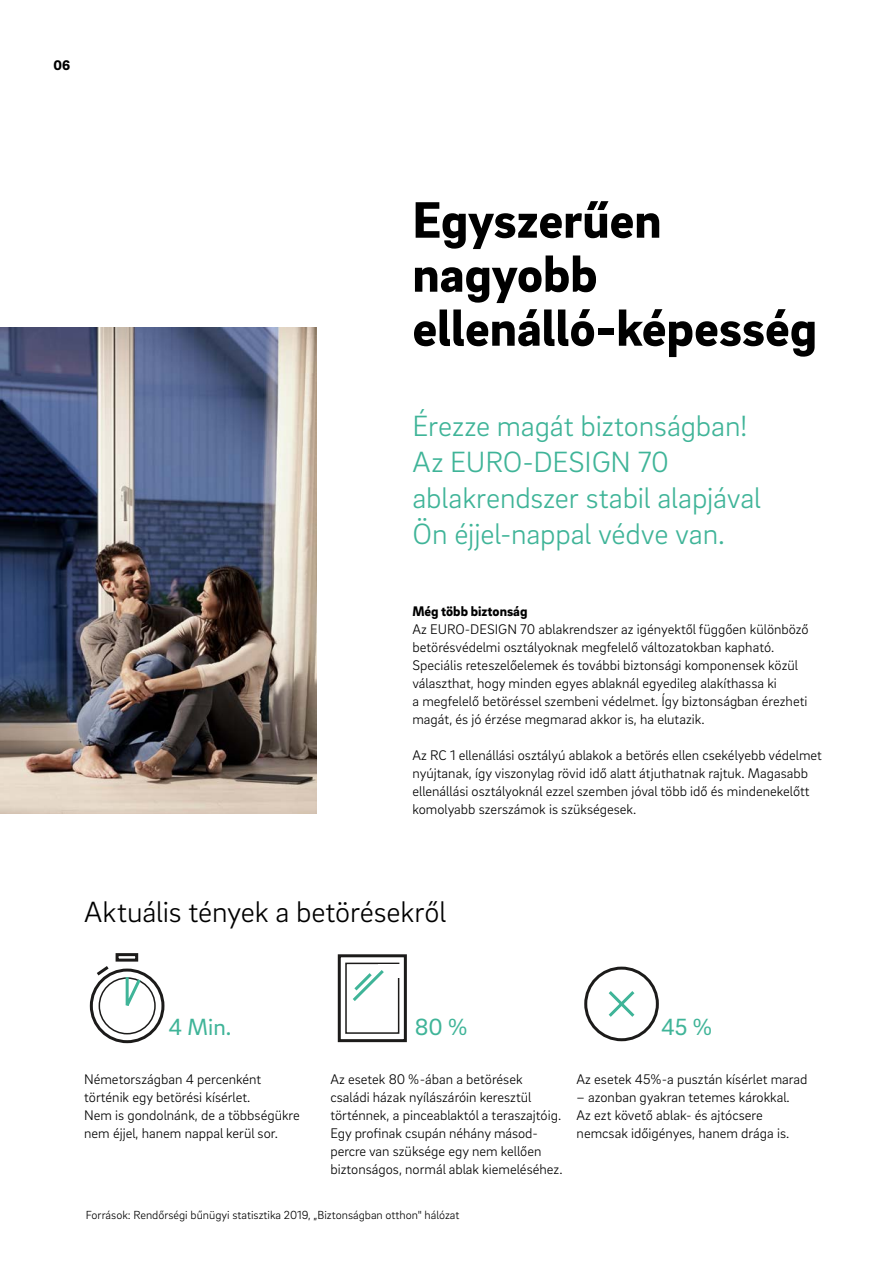
<style>
.page{position:relative;width:893px;height:1263px;background:#fff}
.page>*{position:absolute;margin:0;border:0;box-sizing:border-box;transform-origin:0 0}
._01__Headline_-_35pt{font:900 52.5px/54px "Brix Sans";color:#000}
._11__Highlighter_-_2{font:300 30px/36px "Brix Sans";letter-spacing:-.005em;color:#3fb498}
._11__Highlighter_-_2-2{font:300 30px "Brix Sans";letter-spacing:-.005em;color:#000}
.t1{font:24px "Brix Sans";color:#3fb498}
._16__Body_text_-_9_5{font:300 14.25px/18px "Brix Sans";color:#000}
._16__Body_text_-_9_5-2{font:900 14.25px "Brix Sans";color:#000}
.MP__Page_numbers_-_9{font:900 14.25px "Brix Sans";color:#000}
._30__Caption_-_8pt{font:300 12px "Brix Sans";color:#000}
</style>
<div class="page">
<img style="left:0;top:328px;width:316px;height:486px">
<div style="left:99px;top:977px;width:57px;height:57px;border:2px solid #1c1b1a;border-radius:50%"></div>
<svg style="left:97px;top:966px;width:15px;height:12px"></svg>
<div style="left:90px;top:968px;width:74px;height:75px;border:3px solid #1c1b1a;border-radius:50%"></div>
<div style="left:116px;top:953px;width:22px;height:8px;border:3px solid #1c1b1a"></div>
<svg style="left:124px;top:974px;width:19px;height:32px"></svg>
<div style="left:338px;top:954px;width:69px;height:88px;border:3px solid #1c1b1a"></div>
<div style="left:345px;top:963px;width:54px;height:71px;border:2px solid #1c1b1a"></div>
<div style="left:378px;top:964px;width:23px;height:13px;background:#fff"></div>
<svg style="left:353px;top:970px;width:31px;height:31px"></svg>
<div style="left:584px;top:966px;width:75px;height:75px;border:3px solid #1c1b1a;border-radius:50%"></div>
<svg style="left:608px;top:991px;width:27px;height:26px"></svg>
<p class="MP__Page_numbers_-_9" style="left:53px;top:56px;width:18px">06</p>
<p class="_01__Headline_-_35pt" style="left:412px;top:190px;width:406px">Egyszerűen nagyobb ellenálló-képesség</p>
<p class="_11__Highlighter_-_2" style="left:412px;top:406px;width:350px">Érezze magát biztonságban!<br>Az EURO-DESIGN 70 ablakrendszer stabil alapjával<br>Ön éjjel-nappal védve van.</p>
<p class="_16__Body_text_-_9_5-2" style="left:412px;top:601px;width:116px">Még több biztonság</p>
<p class="_16__Body_text_-_9_5" style="left:412px;top:619px;width:398px">Az EURO-DESIGN 70 ablakrendszer az igényektől függően különböző betörésvédelmi osztályoknak megfelelő változatokban kapható.<br>Speciális reteszelőelemek és további biztonsági komponensek közül választhat, hogy minden egyes ablaknál egyedileg alakíthassa ki<br>a megfelelő betöréssel szembeni védelmet. Így biztonságban érezheti magát, és jó érzése megmarad akkor is, ha elutazik.</p>
<p class="_16__Body_text_-_9_5" style="left:412px;top:745px;width:411px">Az RC 1 ellenállási osztályú ablakok a betörés ellen csekélyebb védelmet nyújtanak, így viszonylag rövid idő alatt átjuthatnak rajtuk. Magasabb ellenállási osztályoknál ezzel szemben jóval több idő és mindenekelőtt komolyabb szerszámok is szükségesek.</p>
<p class="_11__Highlighter_-_2-2" style="left:84px;top:892px;width:363px">Aktuális tények a betörésekről</p>
<p class="t1" style="left:169px;top:1012px;width:64px">4 Min.</p>
<p class="t1" style="left:415px;top:1012px;width:54px">80 %</p>
<p class="t1" style="left:661px;top:1012px;width:52px">45 %</p>
<p class="_16__Body_text_-_9_5" style="left:84px;top:1069px;width:217px">Németországban 4 percenként történik egy betörési kísérlet.<br>Nem is gondolnánk, de a többségükre nem éjjel, hanem nappal kerül sor.</p>
<p class="_16__Body_text_-_9_5" style="left:330px;top:1069px;width:194px">Az esetek 80 %-ában a betörések</p>
<p class="_16__Body_text_-_9_5" style="left:330px;top:1087px;width:232px">családi házak nyílászáróin keresztül történnek, a pinceablaktól a teraszajtóig.</p>
<p class="_16__Body_text_-_9_5" style="left:330px;top:1123px;width:234px">Egy profinak csupán néhány másod&shy;percre van szüksége egy nem kellően biztonságos, normál ablak kiemeléséhez.</p>
<p class="_30__Caption_-_8pt" style="left:86px;top:1207px;width:375px">Források: Rendőrségi bűnügyi statisztika 2019, „Biztonságban otthon" hálózat</p>
<p class="_16__Body_text_-_9_5" style="left:577px;top:1069px;width:232px">Az esetek 45%-a pusztán kísérlet marad</p>
<p class="_16__Body_text_-_9_5" style="left:577px;top:1087px;width:215px">– azonban gyakran tetemes károkkal.<br>Az ezt követő ablak- és ajtócsere nemcsak időigényes, hanem drága is.</p>
</div>
